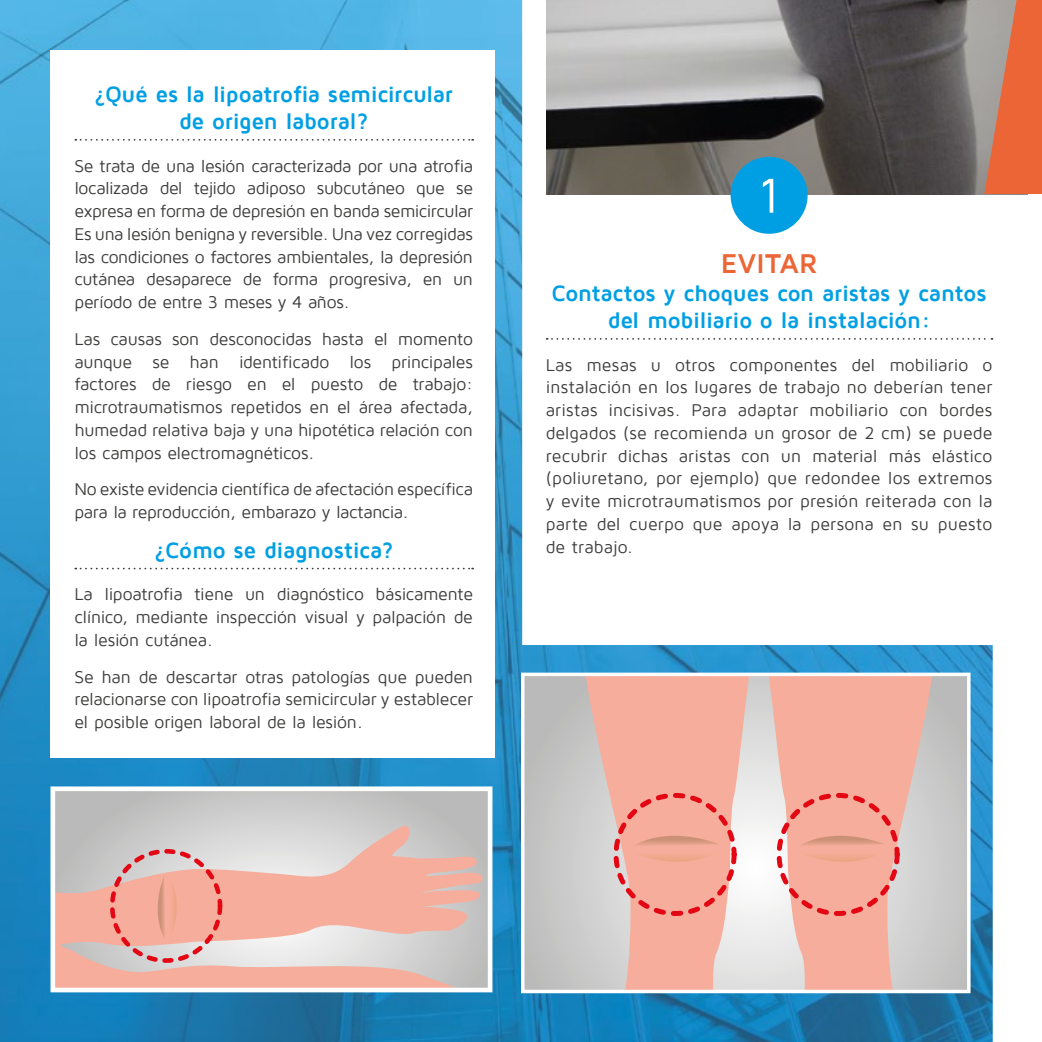
<style>
.page{position:relative;width:1042px;height:1042px;background:#fff}
.page>*{position:absolute;margin:0;border:0;box-sizing:border-box;transform-origin:0 0}
.t1{font:50.75px "Maven Pro";color:#fff}
.t2{font:700 28px "Maven Pro";color:#ec6537}
.t3{font:700 22.75px/27.3px "Maven Pro";letter-spacing:-.015em;color:#009fe3;text-align:center}
.t4{font:17.5px/22.8px "Maven Pro";letter-spacing:-.015em;color:#3c3c3b;text-align:justify}
</style>
<div class="page">
<svg style="left:992px;top:0;width:50px;height:194px;background:#de714b"></svg>
<img style="left:0;top:0;width:992px;height:1042px">
<div style="left:50px;top:51px;width:445px;height:707px;background:#fff"></div>
<svg style="left:75px;top:139px;width:398px;height:2px"></svg>
<svg style="left:75px;top:568px;width:398px;height:1px"></svg>
<svg style="left:56px;top:792px;width:430px;height:32px;background:#c3c2c2"></svg>
<svg style="left:56px;top:824px;width:430px;height:162px;background:#e3bfb6"></svg>
<div style="left:110px;top:849px;width:112px;height:114px;border:5px dashed #e30613;border-radius:50%"></div>
<svg style="left:149px;top:876px;width:36px;height:64px;background:#f1a996"></svg>
<div style="left:50px;top:786px;width:442px;height:206px;border:5px solid #fff"></div>
<svg style="left:526px;top:677px;width:439px;height:311px;background:#c9c9c9"></svg>
<svg style="left:768px;top:677px;width:169px;height:311px;background:#ecb9ad"></svg>
<svg style="left:581px;top:677px;width:169px;height:311px;background:#ecb8ac"></svg>
<div style="left:613px;top:793px;width:123px;height:123px;border:5px dashed #e30613;border-radius:50%"></div>
<div style="left:776px;top:793px;width:123px;height:123px;border:5px dashed #e30613;border-radius:50%"></div>
<svg style="left:633px;top:836px;width:86px;height:10px"></svg>
<svg style="left:635px;top:852px;width:82px;height:21px;background:#f4ab97"></svg>
<svg style="left:798px;top:836px;width:87px;height:10px"></svg>
<svg style="left:801px;top:852px;width:82px;height:21px;background:#f4ab97"></svg>
<div style="left:521px;top:672px;width:449px;height:321px;border:4px solid #fff"></div>
<h3 class="t3" style="left:94px;top:81px;width:360px">¿Qué es la lipoatrofia semicircular de origen laboral?</h3>
<p class="t4" style="left:74px;top:155px;width:400px">Se trata de una lesión caracterizada por una atrofia localizada del tejido adiposo subcutáneo que se expresa en forma de depresión en banda semicircular Es una lesión benigna y reversible. Una vez corregidas las condiciones o factores ambientales, la depresión cutánea desaparece de forma progresiva, en un período de entre 3 meses y 4 años.</p>
<p class="t4" style="left:74px;top:328px;width:400px">Las causas son desconocidas hasta el momento aunque se han identificado los principales factores de riesgo en el puesto de trabajo: microtraumatismos repetidos en el área afectada, humedad relativa baja y una hipotética relación con los campos electromagnéticos.</p>
<p class="t4" style="left:74px;top:478px;width:400px">No existe evidencia científica de afectación específica para la reproducción, embarazo y lactancia.</p>
<h3 class="t3" style="left:154px;top:537px;width:241px">¿Cómo se diagnostica?</h3>
<p class="t4" style="left:74px;top:583px;width:400px">La lipoatrofia tiene un diagnóstico básicamente clínico, mediante inspección visual y palpación de la lesión cutánea.</p>
<p class="t4" style="left:74px;top:665px;width:400px">Se han de descartar otras patologías que pueden relacionarse con lipoatrofia semicircular y establecer el posible origen laboral de la lesión.</p>
<h1 class="t1" style="left:757px;top:169px;width:24px">1</h1>
<h2 class="t2" style="left:721px;top:249px;width:52px">Evitar</h2>
<h3 class="t3" style="left:551px;top:280px;width:437px">Contactos y choques con aristas y cantos del mobiliario o la instalación:</h3>
<p class="t4" style="left:546px;top:354px;width:448px">Las mesas u otros componentes del mobiliario o instalación en los lugares de trabajo no deberían tener aristas incisivas. Para adaptar mobiliario con bordes delgados (se recomienda un grosor de 2 cm) se puede recubrir dichas aristas con un material más elástico (poliuretano, por ejemplo) que redondee los extremos y evite microtraumatismos por presión reiterada con la parte del cuerpo que apoya la persona en su puesto de trabajo.</p>
</div>
